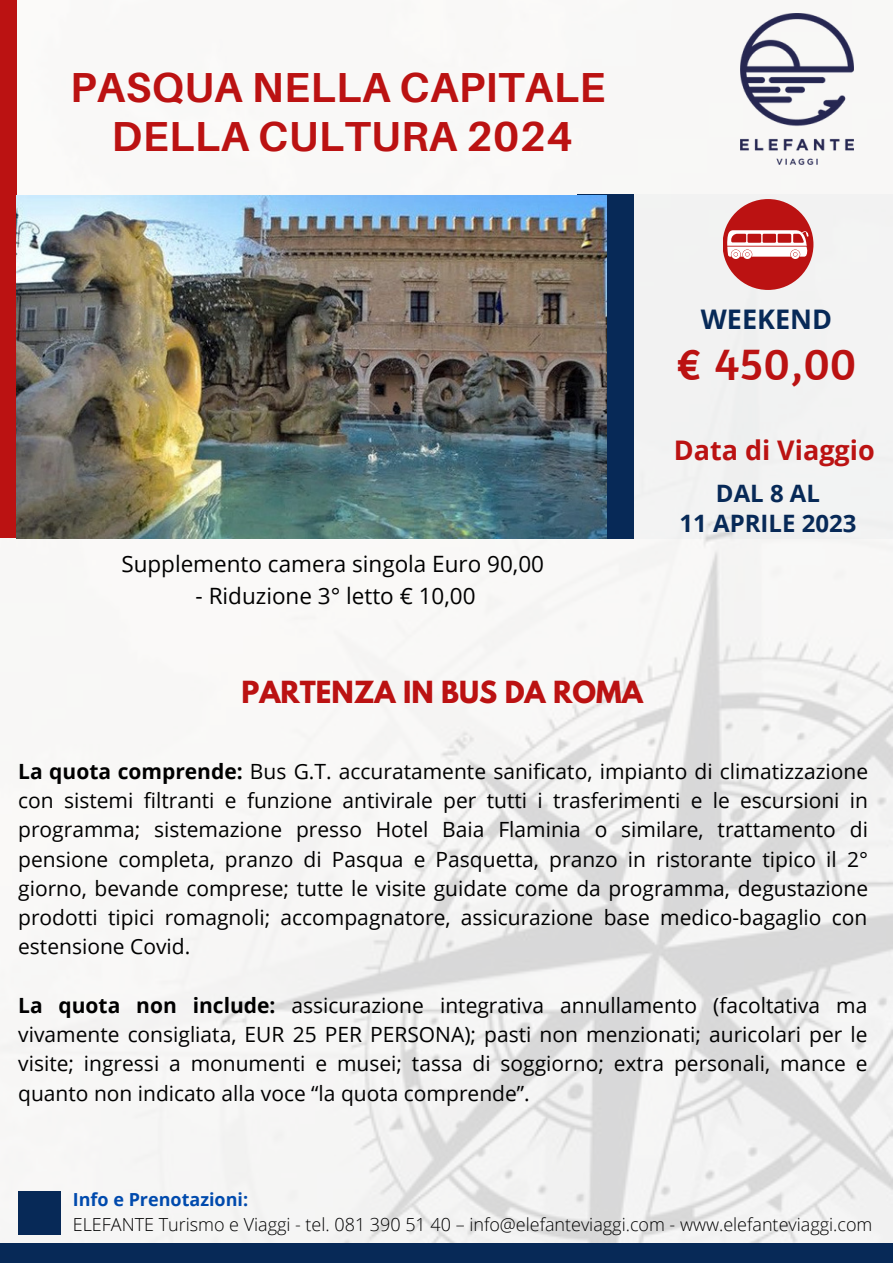
<style>
.page{position:relative;width:893px;height:1264px;background:#fff}
.page>*{position:absolute;margin:0;border:0;box-sizing:border-box;transform-origin:0 0}
.t1{font:47.25px "Amaranth";color:#bb1212}
.t2{font:700 42px/48.3px "Aileron";letter-spacing:.01em;color:#bb1212;text-align:center}
.t3{font:700 27px "League Spartan";color:#bb1212}
.t4{font:700 27px "Open Sans";color:#bb1212}
.t5{font:700 27px "Open Sans";color:#072957}
.t6{font:700 24px/29.2px "Open Sans";color:#072957;text-align:center}
.t7{font:22.5px "Open Sans";color:#000}
.t8{font:21px/29.2px "Open Sans";color:#000;text-align:justify}
.t9{font:300 18px "Open Sans";color:#000}
.t10{font:700 18px "Open Sans";color:#004aad}
.s1{font-weight:700}
</style>
<div class="page">
<img style="left:0;top:13px;width:892px;height:1229px">
<div style="left:605px;top:194px;width:287px;height:344px;background:#f2f2f2"></div>
<div style="left:577px;top:194px;width:57px;height:344px;background:#072957"></div>
<div style="left:722px;top:199px;width:91px;height:91px;background:#bb1212;border-radius:50%"></div>
<div style="left:0;top:0;width:17px;height:538px;background:#bb1212"></div>
<div style="left:18px;top:1190px;width:42px;height:44px;background:#072957"></div>
<div style="left:0;top:1242px;width:892px;height:20px;background:#072957"></div>
<svg style="left:727px;top:230px;width:81px;height:29px"></svg>
<img style="left:17px;top:195px;width:589px;height:343px">
<img style="left:740px;top:14px;width:113px;height:150px">
<h2 class="t2" style="left:70px;top:62px;width:536px">PASQUA NELLA CAPITALE<br>DELLA CULTURA 2024</h2>
<p class="t7" style="left:121px;top:548px;width:424px">Supplemento camera singola Euro 90,00</p>
<p class="t7" style="left:196px;top:580px;width:281px">- Riduzione 3° letto € 10,00</p>
<p class="t3" style="left:241px;top:678px;width:403px">PARTENZA IN BUS DA ROMA</p>
<p class="t5" style="left:700px;top:300px;width:133px">WEEKEND</p>
<h1 class="t1" style="left:676px;top:333px;width:181px">€ 450,00</h1>
<p class="t4" style="left:673px;top:431px;width:202px">Data di Viaggio</p>
<p class="t6" style="left:679px;top:478px;width:178px">DAL 8 AL<br>11 APRILE 2023</p>
<p class="t8" style="left:18px;top:756px;width:851px"><span class="s1">La quota comprende:</span> Bus G.T. accuratamente sanificato, impianto di climatizzazione con sistemi filtranti e funzione antivirale per tutti i trasferimenti e le escursioni in programma; sistemazione presso Hotel Baia Flaminia o similare, trattamento di pensione completa, pranzo di Pasqua e Pasquetta, pranzo in ristorante tipico il 2° giorno, bevande comprese; tutte le visite guidate come da programma, degustazione prodotti tipici romagnoli; accompagnatore, assicurazione base medico-bagaglio con estensione Covid.</p>
<p class="t8" style="left:18px;top:990px;width:850px"><span class="s1">La quota non include:</span> assicurazione integrativa annullamento (facoltativa ma vivamente consigliata, EUR 25 PER PERSONA); pasti non menzionati; auricolari per le visite; ingressi a monumenti e musei; tassa di soggiorno; extra personali, mance e quanto non indicato alla voce “la quota comprende”.</p>
<p class="t10" style="left:73px;top:1186px;width:177px">Info e Prenotazioni:</p>
<p class="t9" style="left:73px;top:1211px;width:801px">ELEFANTE Turismo e Viaggi - tel. 081 390 51 40 – info@elefanteviaggi.com - www.elefanteviaggi.com</p>
</div>
